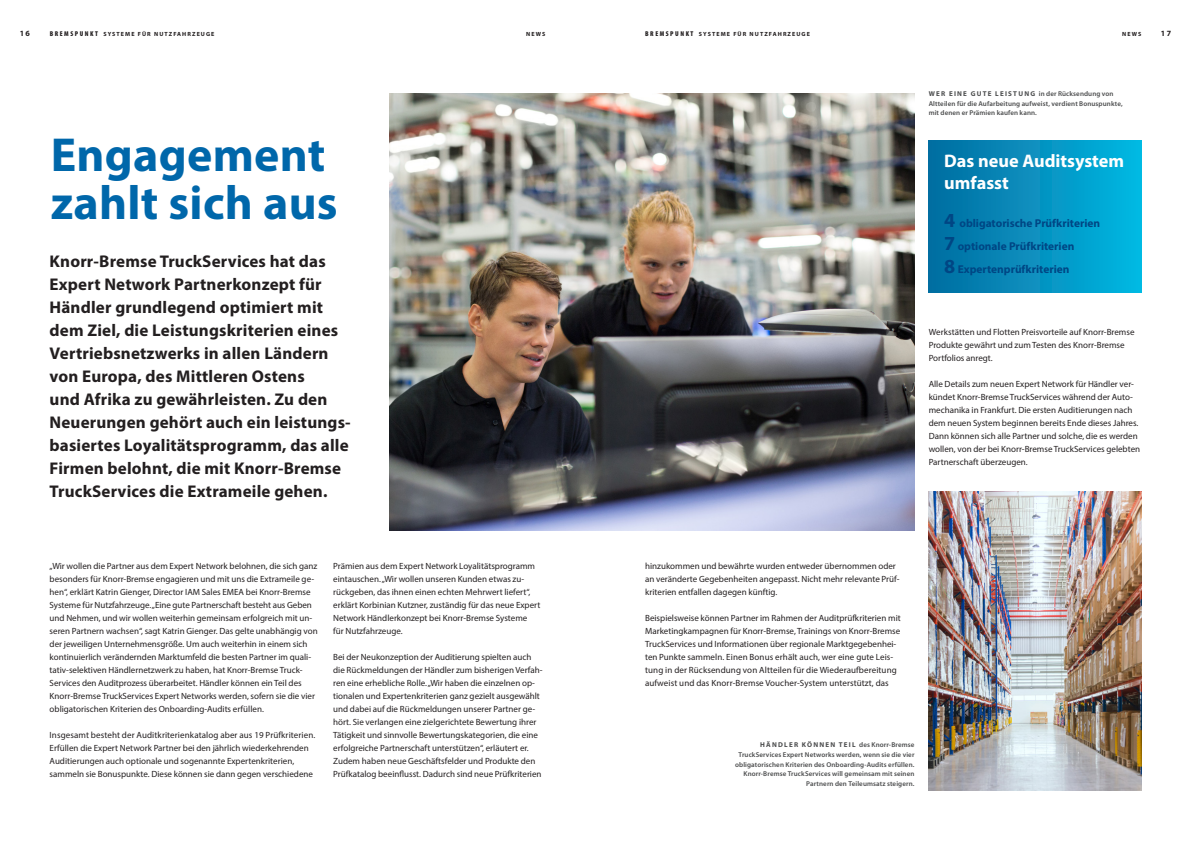
<style>
.page{position:relative;width:1191px;height:842px;background:#fff}
.page>*{position:absolute;margin:0;border:0;box-sizing:border-box;transform-origin:0 0}
.Headline_Groß_Innenseite{font:700 47.9px/48.1px "Myriad Pro";letter-spacing:.005em;color:#0067aa}
.Vorspann_13pt_blau_unterstrichen{font:700 18.2px/22.8px "Myriad Pro";color:#fff}
.Vorspann_13pt_blau_unterstrichen-2{font:700 17px/23px "Myriad Pro";letter-spacing:.01em;color:#231f20}
.Vorspann_13pt_blau_unterstrichen-3{font:700 11.4px "Myriad Pro";color:#004684}
.Fließtext{font:9px/13px "Myriad Pro";color:#231f20}
.Kolumnentitel_Seitenzahl_LB{font:700 8px "Myriad Pro";color:#231f20}
.Kolumnentitel_Seitenzahl_RB{font:700 8px "Myriad Pro";color:#231f20}
.Zitatgeber_6pt_blau{font:600 7px/9.6px "Myriad Pro";letter-spacing:.015em;color:#4b4c4d;text-align:right}
.Kolumnentitel_Text_LB{font:700 6px "Myriad Pro";letter-spacing:.18em;color:#231f20}
.Kolumnentitel_Text_RB{font:700 6px "Myriad Pro";letter-spacing:.18em;color:#231f20}
.s1{font-weight:900;font-stretch:condensed;font-size:7px}
.s2{font-weight:700}
.s3{font-size:20px}
</style>
<div class="page">
<img style="left:390px;top:94px;width:524px;height:436px">
<img style="left:928px;top:491px;width:213px;height:299px">
<div style="left:928px;top:140px;width:213px;height:152px;background:linear-gradient(to right,#066c9f,#02b8e2)"></div>
<p class="Kolumnentitel_Seitenzahl_LB" style="left:20px;top:28px;width:12px">16</p>
<p class="Kolumnentitel_Text_LB" style="left:50px;top:30px;width:166px"><span class="s1">BREMSPUNKT</span> SYSTEME FÜR NUTZFAHRZEUGE</p>
<p class="Kolumnentitel_Text_RB" style="left:526px;top:30px;width:21px">NEWS</p>
<p class="Kolumnentitel_Text_LB" style="left:645px;top:30px;width:166px"><span class="s1">BREMSPUNKT</span> SYSTEME FÜR NUTZFAHRZEUGE</p>
<p class="Kolumnentitel_Text_RB" style="left:1122px;top:30px;width:21px">NEWS</p>
<p class="Kolumnentitel_Seitenzahl_RB" style="left:1161px;top:28px;width:12px">17</p>
<p class="Headline_Groß_Innenseite" style="left:51px;top:129px;width:288px">Engagement zahlt sich aus</p>
<p class="Vorspann_13pt_blau_unterstrichen-2" style="left:50px;top:249px;width:303px">Knorr-Bremse TruckServices hat das Expert Network Partnerkonzept für Händler grundlegend optimiert mit dem Ziel, die Leistungskriterien eines Vertriebsnetzwerks in allen Ländern von Europa, des Mittleren Ostens<br>und Afrika zu gewährleisten. Zu den Neuerungen gehört auch ein leistungs&shy;basiertes Loyalitätsprogramm, das alle Firmen belohnt, die mit Knorr-Bremse TruckServices die Extrameile gehen.</p>
<p class="Fließtext" style="left:50px;top:559px;width:269px">„Wir wollen die Partner aus dem Expert Network belohnen, die sich ganz besonders für Knorr-Bremse engagieren und mit uns die Extrameile ge&shy;hen“, erklärt Katrin Gienger, Director IAM Sales EMEA bei Knorr-Bremse Systeme für Nutzfahrzeuge. „Eine gute Partnerschaft besteht aus Geben und Nehmen, und wir wollen weiterhin gemeinsam erfolgreich mit un&shy;seren Partnern wachsen“, sagt Katrin Gienger. Das gelte unabhängig von der jeweiligen Unternehmensgröße. Um auch weiterhin in einem sich kontinuierlich verändernden Marktumfeld die besten Partner im quali&shy;tativ-selektiven Händlernetzwerk zu haben, hat Knorr-Bremse Truck-Services den Auditprozess überarbeitet. Händler können ein Teil des Knorr-Bremse TruckServices Expert Networks werden, sofern sie die vier obligatorischen Kriterien des Onboarding-Audits erfüllen.</p>
<p class="Fließtext" style="left:50px;top:728px;width:267px">Insgesamt besteht der Auditkriterienkatalog aber aus 19 Prüfkriterien.<br>Erfüllen die Expert Network Partner bei den jährlich wiederkehrenden Auditierungen auch optionale und sogenannte Expertenkriterien, sammeln sie Bonuspunkte. Diese können sie dann gegen verschiedene</p>
<p class="Fließtext" style="left:333px;top:559px;width:209px">Prämien aus dem Expert Network Loyalitätsprogramm eintauschen. „Wir wollen unseren Kunden etwas zu&shy;rückgeben, das ihnen einen echten Mehrwert liefert“, erklärt Korbinian Kutzner, zuständig für das neue Expert Network Händlerkonzept bei Knorr-Bremse Systeme<br>für Nutzfahrzeuge.</p>
<p class="Fließtext" style="left:333px;top:650px;width:211px">Bei der Neukonzeption der Auditierung spielten auch die Rückmeldungen der Händler zum bisherigen Verfah&shy;ren eine erhebliche Rolle. „Wir haben die einzelnen op&shy;tionalen und Expertenkriterien ganz gezielt ausgewählt und dabei auf die Rückmeldungen unserer Partner ge&shy;hört. Sie verlangen eine zielgerichtete Bewertung ihrer Tätigkeit und sinnvolle Bewertungskategorien, die eine erfolgreiche Partnerschaft unterstützen“, erläutert er.<br>Zudem haben neue Geschäftsfelder und Produkte den Prüfkatalog beeinflusst. Dadurch sind neue Prüfkriterien</p>
<p class="Zitatgeber_6pt_blau" style="left:928px;top:89px;width:195px;text-align:left"><span class="s2">WER EINE GUTE LEISTUNG</span> in der Rücksendung von<br>Altteilen für die Aufarbeitung aufweist, verdient Bonuspunkte, mit denen er Prämien kaufen kann.</p>
<p class="Vorspann_13pt_blau_unterstrichen" style="left:944px;top:149px;width:181px">Das neue Auditsystem umfasst</p>
<p class="Vorspann_13pt_blau_unterstrichen-3" style="left:944px;top:216px;width:157px"><span class="s3">4</span> obligatorische Prüfkriterien</p>
<p class="Vorspann_13pt_blau_unterstrichen-3" style="left:944px;top:239px;width:132px"><span class="s3">7</span> optionale Prüfkriterien</p>
<p class="Vorspann_13pt_blau_unterstrichen-3" style="left:944px;top:262px;width:127px"><span class="s3">8</span> Expertenprüfkriterien</p>
<p class="Fließtext" style="left:928px;top:325px;width:207px">Werkstätten und Flotten Preisvorteile auf Knorr-Bremse<br>Produkte gewährt und zum Testen des Knorr-Bremse<br>Portfolios anregt.</p>
<p class="Fließtext" style="left:928px;top:377px;width:213px">Alle Details zum neuen Expert Network für Händler ver&shy;kündet Knorr-Bremse TruckServices während der Auto&shy;mechanika in Frankfurt. Die ersten Auditierungen nach dem neuen System beginnen bereits Ende dieses Jahres.<br>Dann können sich alle Partner und solche, die es werden wollen, von der bei Knorr-Bremse TruckServices gelebten Partnerschaft überzeugen.</p>
<p class="Fließtext" style="left:645px;top:559px;width:256px">hinzukommen und bewährte wurden entweder übernommen oder an veränderte Gegebenheiten angepasst. Nicht mehr relevante Prüf&shy;kriterien entfallen dagegen künftig.</p>
<p class="Fließtext" style="left:645px;top:611px;width:257px">Beispielsweise können Partner im Rahmen der Auditprüfkriterien mit Marketingkampagnen für Knorr-Bremse, Trainings von Knorr-Bremse TruckServices und Informationen über regionale Marktgegebenhei&shy;ten Punkte sammeln. Einen Bonus erhält auch, wer eine gute Leis&shy;tung in der Rücksendung von Altteilen für die Wiederaufbereitung aufweist und das Knorr-Bremse Voucher-System unterstützt, das</p>
<p class="Zitatgeber_6pt_blau" style="left:735px;top:740px;width:181px"><span class="s2">HÄNDLER KÖNNEN TEIL</span> des Knorr-Bremse TruckServices Expert Networks werden, wenn sie die vier obligatorischen Kriterien des Onboarding-Audits erfüllen.<br>Knorr-Bremse TruckServices will gemeinsam mit seinen Partnern den Teileumsatz steigern.</p>
</div>
